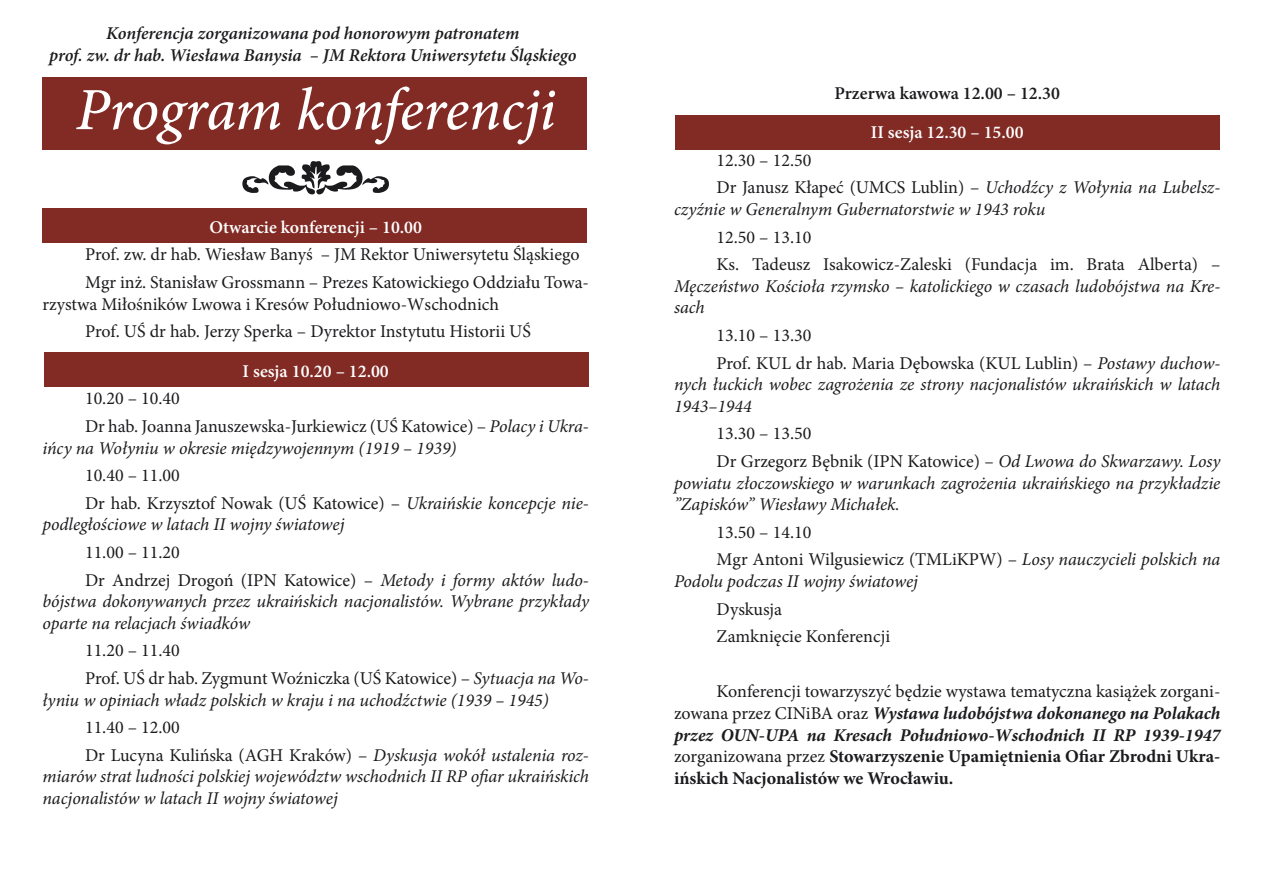
<style>
.page{position:relative;width:1263px;height:893px;background:#fff}
.page>*{position:absolute;margin:0;border:0;box-sizing:border-box;transform-origin:0 0}
.Ornament{font:150px "WW Designs";color:#1b1b1e}
.Naglowek{font:italic 500 60px "Minion Pro";letter-spacing:-.01em;color:#fff}
.t1{font:italic 18px/21.6px "Minion Pro";letter-spacing:-.005em;color:#1b1b1e}
.t2{font:18px/21.6px "Minion Pro";color:#1b1b1e}
.t3{font:italic 600 18px/21.6px "Minion Pro";letter-spacing:-.005em;color:#1b1b1e;text-align:center}
.t4{font:600 18px "Minion Pro";color:#fff}
.t5{font:600 18px "Minion Pro";color:#1b1b1e}
.s1{font-style:normal}
.s2{font-weight:700;font-style:italic}
.s3{font-weight:700}
</style>
<div class="page">
<div style="left:44px;top:353px;width:545px;height:34px;background:#822b25"></div>
<div style="left:675px;top:115px;width:545px;height:35px;background:#822b25"></div>
<div style="left:43px;top:77px;width:544px;height:73px;background:#822b25"></div>
<div style="left:43px;top:208px;width:544px;height:35px;background:#822b25"></div>
<p class="t3" style="left:49px;top:22px;width:529px">Konferencja zorganizowana pod honorowym patronatem<br>prof. zw. dr hab. Wiesława Banysia – JM Rektora Uniwersytetu Śląskiego</p>
<p class="Naglowek" style="left:76px;top:69px;width:481px">Program konferencji</p>
<p class="Ornament" style="left:241px;top:54px;width:151px">P</p>
<p class="t4" style="left:209px;top:215px;width:214px">Otwarcie konferencji – 10.00</p>
<p class="t2" style="left:85px;top:244px;width:496px">Prof. zw. dr hab. Wiesław Banyś – JM Rektor Uniwersytetu Śląskiego</p>
<p class="t2" style="left:43px;top:271px;width:548px;text-indent:43px">Mgr inż. Stanisław Grossmann – Prezes Katowickiego Oddziału Towa&shy;rzystwa Miłośników Lwowa i Kresów Południowo-Wschodnich</p>
<p class="t2" style="left:85px;top:321px;width:447px">Prof. UŚ dr hab. Jerzy Sperka – Dyrektor Instytutu Historii UŚ</p>
<p class="t4" style="left:243px;top:359px;width:148px">I sesja 10.20 – 12.00</p>
<p class="t2" style="left:85px;top:388px;width:96px">10.20 – 10.40</p>
<p class="t1" style="left:43px;top:415px;width:548px;text-indent:43px"><span class="s1">Dr hab. Joanna Januszewska-Jurkiewicz (UŚ Katowice) –</span> Polacy i Ukra&shy;ińcy na Wołyniu w okresie międzywojennym (1919 – 1939)</p>
<p class="t2" style="left:85px;top:465px;width:96px">10.40 – 11.00</p>
<p class="t1" style="left:43px;top:492px;width:548px;text-indent:43px"><span class="s1">Dr hab. Krzysztof Nowak (UŚ Katowice) –</span> Ukraińskie koncepcje nie&shy;podległościowe w latach II wojny światowej</p>
<p class="t2" style="left:85px;top:541px;width:96px">11.00 – 11.20</p>
<p class="t1" style="left:43px;top:569px;width:548px;text-align:justify;text-indent:43px"><span class="s1">Dr Andrzej Drogoń (IPN Katowice) –</span> Metody i formy aktów ludo&shy;bójstwa dokonywanych przez ukraińskich nacjonalistów. Wybrane przykłady oparte na relacjach świadków</p>
<p class="t2" style="left:85px;top:640px;width:96px">11.20 – 11.40</p>
<p class="t1" style="left:43px;top:667px;width:548px;text-indent:43px"><span class="s1">Prof. UŚ dr hab. Zygmunt Woźniczka (UŚ Katowice) –</span> Sytuacja na Wo&shy;łyniu w opiniach władz polskich w kraju i na uchodźctwie (1939 – 1945)</p>
<p class="t2" style="left:85px;top:717px;width:96px">11.40 – 12.00</p>
<p class="t1" style="left:43px;top:744px;width:548px;text-align:justify;text-indent:43px"><span class="s1">Dr Lucyna Kulińska (AGH Kraków) –</span> Dyskusja wokół ustalenia roz&shy;miarów strat ludności polskiej województw wschodnich II RP ofiar ukraińskich nacjonalistów w latach II wojny światowej</p>
<p class="t5" style="left:834px;top:80px;width:227px">Przerwa kawowa 12.00 – 12.30</p>
<p class="t4" style="left:871px;top:120px;width:154px">II sesja 12.30 – 15.00</p>
<p class="t2" style="left:716px;top:149px;width:96px">12.30 – 12.50</p>
<p class="t1" style="left:674px;top:177px;width:548px;text-indent:43px"><span class="s1">Dr Janusz Kłapeć (UMCS Lublin) –</span> Uchodźcy z Wołynia na Lubelsz&shy;czyźnie w Generalnym Gubernatorstwie w 1943 roku</p>
<p class="t2" style="left:716px;top:226px;width:96px">12.50 – 13.10</p>
<p class="t1" style="left:674px;top:254px;width:548px;text-align:justify;text-indent:43px"><span class="s1">Ks. Tadeusz Isakowicz-Zaleski (Fundacja im. Brata Alberta) – </span>Męczeństwo Kościoła rzymsko – katolickiego w czasach ludobójstwa na Kre&shy;sach</p>
<p class="t2" style="left:716px;top:325px;width:96px">13.10 – 13.30</p>
<p class="t1" style="left:674px;top:352px;width:548px;text-align:justify;text-indent:43px"><span class="s1">Prof. KUL dr hab. Maria Dębowska (KUL Lublin) –</span> Postawy duchow&shy;nych łuckich wobec zagrożenia ze strony nacjonalistów ukraińskich w latach 1943–1944</p>
<p class="t2" style="left:716px;top:423px;width:96px">13.30 – 13.50</p>
<p class="t1" style="left:674px;top:450px;width:548px;text-align:justify;text-indent:43px"><span class="s1">Dr Grzegorz Bębnik (IPN Katowice) –</span> Od Lwowa do Skwarzawy. Losy powiatu złoczowskiego w warunkach zagrożenia ukraińskiego na przykładzie ”Zapisków” Wiesławy Michałek.</p>
<p class="t2" style="left:716px;top:521px;width:96px">13.50 – 14.10</p>
<p class="t1" style="left:674px;top:549px;width:548px;text-indent:43px"><span class="s1">Mgr Antoni Wilgusiewicz (TMLiKPW) –</span> Losy nauczycieli polskich na<br>Podolu podczas II wojny światowej</p>
<p class="t2" style="left:716px;top:598px;width:67px">Dyskusja</p>
<p class="t2" style="left:716px;top:626px;width:175px">Zamknięcie Konferencji</p>
<p class="t2" style="left:674px;top:681px;width:548px;text-align:justify;text-indent:43px">Konferencji towarzyszyć będzie wystawa tematyczna kasiążek zorgani&shy;zowana przez CINiBA oraz <span class="s2">Wystawa ludobójstwa dokonanego na Polakach przez OUN-UPA na Kresach Południowo-Wschodnich II RP 1939-1947 </span>zorganizowana przez <span class="s3">Stowarzyszenie Upamiętnienia Ofiar Zbrodni Ukra&shy;ińskich Nacjonalistów we Wrocławiu.</span></p>
</div>
